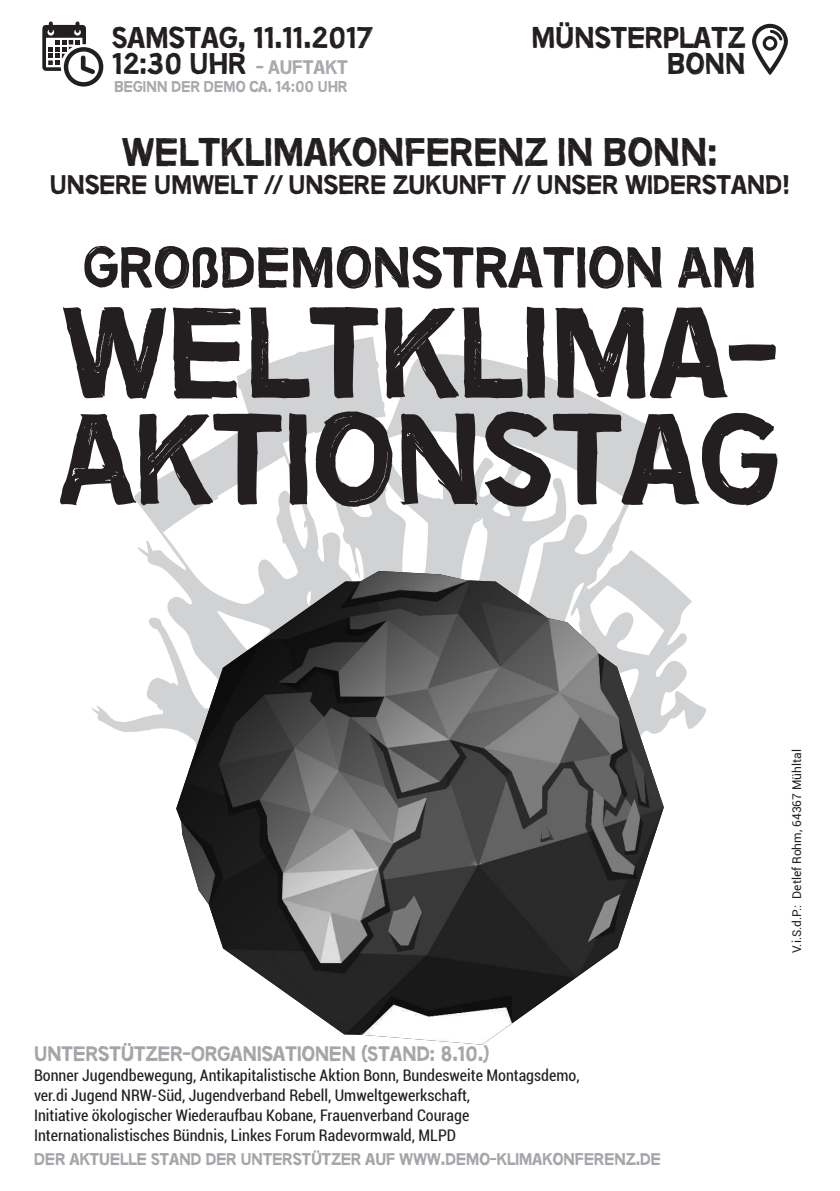
<style>
.page{position:relative;width:840px;height:1191px;background:#fff}
.page>*{position:absolute;margin:0;border:0;box-sizing:border-box;transform-origin:0 0}
.t1{font:129.2px/106.4px "No more lies";color:#231f20}
.t2{font:57.8px "No more lies";color:#231f20}
.t3{font:40px "No more lies";color:#231f20}
.t4{font:30px/26px "No more lies";color:#231f20;text-align:right}
.t5{font:27px "No more lies";color:#231f20}
.t6{font:21px "No more lies";color:#a4a5a9}
.t7{font:19.6px "No more lies";color:#a8a9ad}
.t8{font:17px "No more lies";color:#a4a5a9}
.t9{font:condensed 16px/20px "Roboto";color:#231f20}
.t10{font:15.6px "No more lies";color:#a8a9ad}
.t11{font:12px "Roboto";color:#231f20}
</style>
<div class="page">
<svg style="left:91px;top:337px;width:615px;height:395px"></svg>
<img style="left:176px;top:571px;width:487px;height:473px">
<svg style="left:42px;top:21px;width:61px;height:66px"></svg>
<svg style="left:752px;top:24px;width:35px;height:51px"></svg>
<h3 class="t4" style="left:112px;top:26px;width:262px;text-align:left">SAMSTAG, 11.11.2017<br>12:30 UHR</h3>
<p class="t7" style="left:256px;top:56px;width:93px">- AUFTAKT</p>
<p class="t10" style="left:114px;top:77px;width:235px">BEGINN DER DEMO CA. 14:00 UHR</p>
<h3 class="t4" style="left:531px;top:26px;width:215px">MÜNSTERPLATZ<br>BONN</h3>
<h3 class="t3" style="left:122px;top:129px;width:597px">WELTKLIMAKONFERENZ IN BONN:</h3>
<h3 class="t5" style="left:50px;top:169px;width:741px">UNSERE UMWELT // UNSERE ZUKUNFT // UNSER WIDERSTAND!</h3>
<h2 class="t2" style="left:83px;top:234px;width:675px">GROßDEMONSTRATION AM</h2>
<h1 class="t1" style="left:60px;top:305px;width:720px">WELTKLIMA-<br>AKTIONSTAG</h1>
<h3 class="t6" style="left:34px;top:1041px;width:457px">UNTERSTÜTZER-ORGANISATIONEN (STAND: 8.10.)</h3>
<p class="t9" style="left:34px;top:1064px;width:546px">Bonner Jugendbewegung, Antikapitalistische Aktion Bonn, Bundesweite Montagsdemo, ver.di Jugend NRW-Süd, Jugendverband Rebell, Umweltgewerkschaft,<br>Initiative ökologischer Wiederaufbau Kobane, Frauenverband Courage Internationalistisches Bündnis, Linkes Forum Radevormwald, MLPD</p>
<p class="t8" style="left:34px;top:1149px;width:628px">DER AKTUELLE STAND DER UNTERSTÜTZER AUF WWW.DEMO-KLIMAKONFERENZ.DE</p>
<p class="t11" style="left:788px;top:953px;width:205px;rotate:-90deg">V.i.S.d.P.: Detlef Rohm, 64367 Mühltal</p>
</div>
